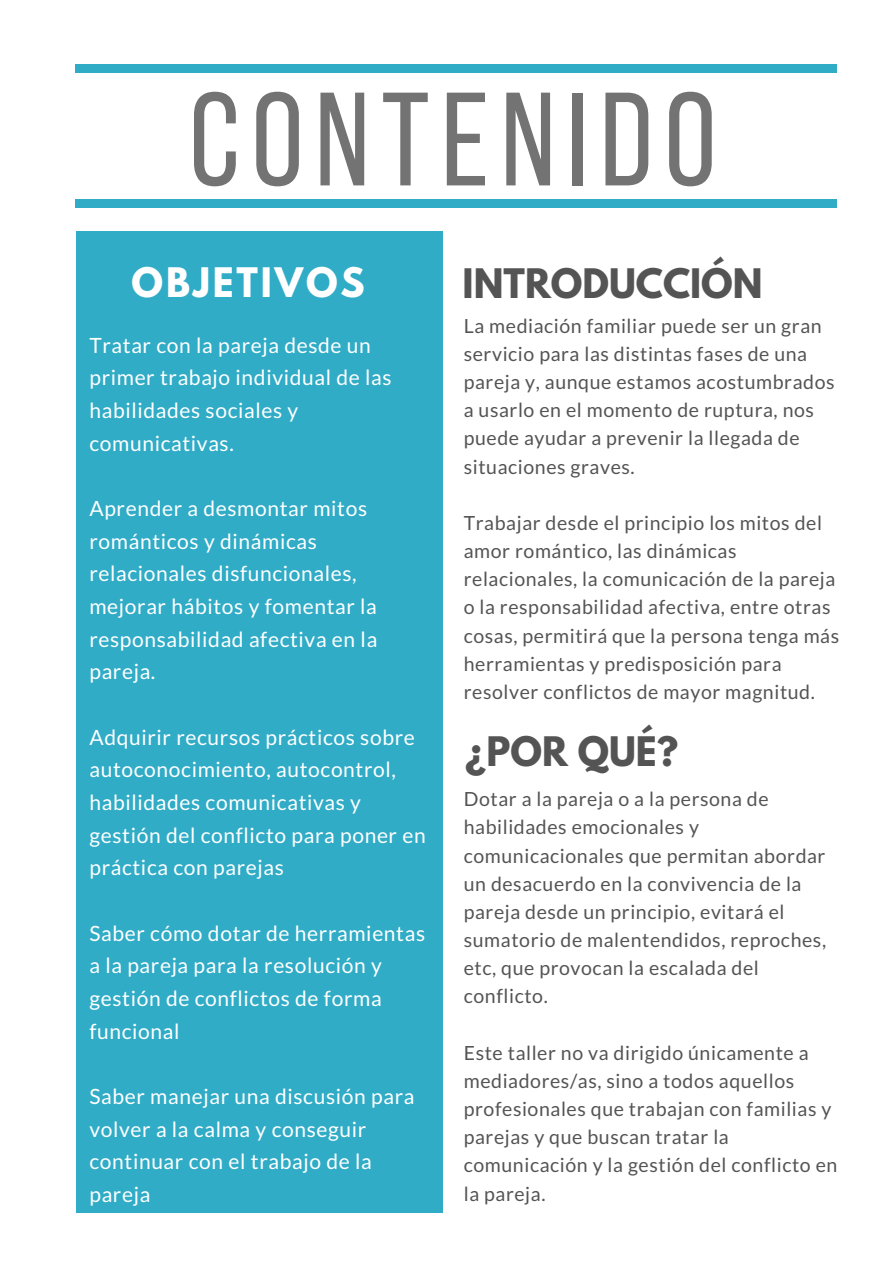
<style>
.page{position:relative;width:894px;height:1264px;background:#fff}
.page>*{position:absolute;margin:0;border:0;box-sizing:border-box;transform-origin:0 0}
.t1{font:132.45px "Bebas Neue";letter-spacing:.09em;color:#737373}
.t2{font:700 36px "League Spartan";color:#545454}
.t3{font:700 36px "League Spartan";letter-spacing:.08em;color:#fff}
.t4{font:21px/32.7px "Lato";letter-spacing:.03em;color:#fff}
.t5{font:19.5px/28.2px "Lato";letter-spacing:.03em;color:#545454}
</style>
<div class="page">
<div style="left:75px;top:65px;width:761px;height:7px;background:#30acc7"></div>
<div style="left:54px;top:231px;width:388px;height:981px;background:#30acc7"></div>
<div style="left:75px;top:200px;width:761px;height:8px;background:#30acc7"></div>
<div style="left:0;top:220px;width:76px;height:1027px;background:#fff"></div>
<p class="t1" style="left:189px;top:86px;width:528px">CONTENIDO</p>
<p class="t3" style="left:132px;top:265px;width:235px">OBJETIVOS</p>
<p class="t4" style="left:89px;top:328px;width:303px">Tratar con la pareja desde un primer trabajo individual de las habilidades sociales y comunicativas.</p>
<p class="t4" style="left:89px;top:491px;width:289px">Aprender a desmontar mitos románticos y dinámicas relacionales disfuncionales, mejorar hábitos y fomentar la responsabilidad afectiva en la pareja.</p>
<p class="t4" style="left:89px;top:720px;width:338px">Adquirir recursos prácticos sobre autoconocimiento, autocontrol, habilidades comunicativas y gestión del conflicto para poner en práctica con parejas</p>
<p class="t4" style="left:89px;top:916px;width:337px">Saber cómo dotar de herramientas a la pareja para la resolución y gestión de conflictos de forma funcional</p>
<p class="t4" style="left:89px;top:1079px;width:326px">Saber manejar una discusión para volver a la calma y conseguir continuar con el trabajo de la pareja</p>
<p class="t2" style="left:462px;top:266px;width:301px">INTRODUCCIÓN</p>
<p class="t5" style="left:463px;top:311px;width:372px">La mediación familiar puede ser un gran servicio para las distintas fases de una pareja y, aunque estamos acostumbrados a usarlo en el momento de ruptura, nos puede ayudar a prevenir la llegada de situaciones graves.</p>
<p class="t5" style="left:463px;top:508px;width:377px">Trabajar desde el principio los mitos del amor romántico, las dinámicas relacionales, la comunicación de la pareja o la responsabilidad afectiva, entre otras cosas, permitirá que la persona tenga más herramientas y predisposición para resolver conflictos de mayor magnitud.</p>
<p class="t2" style="left:465px;top:733px;width:215px">¿POR QUÉ?</p>
<p class="t5" style="left:463px;top:784px;width:364px">Dotar a la pareja o a la persona de habilidades emocionales y comunicacionales que permitan abordar un desacuerdo en la convivencia de la pareja desde un principio, evitará el sumatorio de malentendidos, reproches, etc, que provocan la escalada del conflicto.</p>
<p class="t5" style="left:463px;top:1038px;width:375px">Este taller no va dirigido únicamente a mediadores/as, sino a todos aquellos profesionales que trabajan con familias y parejas y que buscan tratar la comunicación y la gestión del conflicto en la pareja.</p>
</div>
